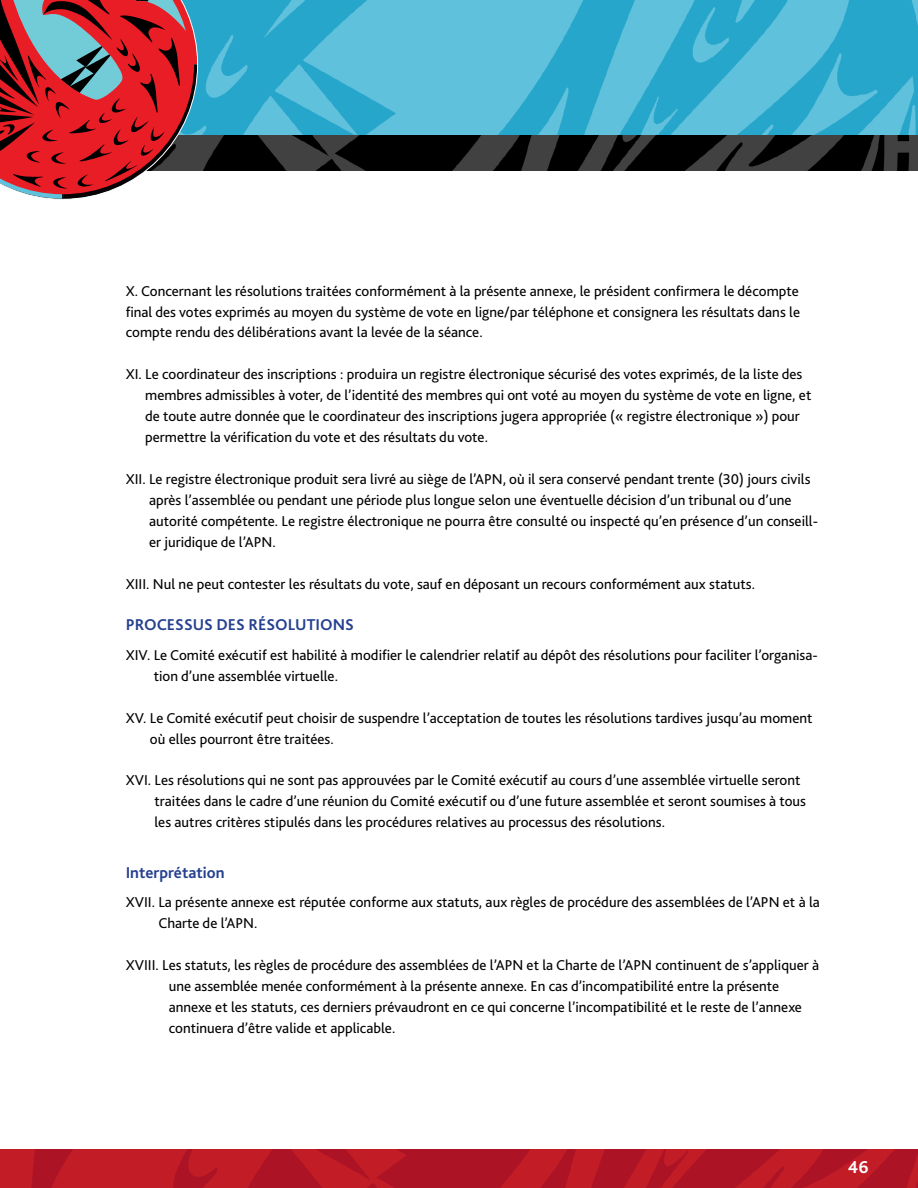
<style>
.page{position:relative;width:918px;height:1188px;background:#fff}
.page>*{position:absolute;margin:0;border:0;box-sizing:border-box;transform-origin:0 0}
.t1{font:700 18px "Bliss 2";color:#fff}
.Headers{font:700 16.5px "Bliss 2";color:#25408f}
.Body_Text{font:15px/20.9px "Bliss 2";color:#000}
</style>
<div class="page">
<img style="left:0;top:1149px;width:918px;height:39px">
<img style="left:198px;top:0;width:720px;height:135px">
<img style="left:198px;top:135px;width:720px;height:36px">
<svg style="left:0;top:0;width:198px;height:200px;background:#ae4148"></svg>
<p class="Body_Text" style="left:126px;top:280px;width:676px;text-align:justify">X. Concernant les résolutions traitées conformément à la présente annexe, le président confirmera le décompte final des votes exprimés au moyen du système de vote en ligne/par téléphone et consignera les résultats dans le compte rendu des délibérations avant la levée de la séance.</p>
<p class="Body_Text" style="left:145px;top:364px;width:668px;text-indent:-20px">XI. Le coordinateur des inscriptions : produira un registre électronique sécurisé des votes exprimés, de la liste des membres admissibles à voter, de l’identité des membres qui ont voté au moyen du système de vote en ligne, et de toute autre donnée que le coordinateur des inscriptions jugera appropriée (« registre électronique ») pour permettre la vérification du vote et des résultats du vote.</p>
<p class="Body_Text" style="left:149px;top:468px;width:671px;text-indent:-23px">XII. Le registre électronique produit sera livré au siège de l’APN, où il sera conservé pendant trente (30) jours civils après l’assemblée ou pendant une période plus longue selon une éventuelle décision d’un tribunal ou d’une autorité compétente. Le registre électronique ne pourra être consulté ou inspecté qu’en présence d’un conseill&shy;er juridique de l’APN.</p>
<p class="Body_Text" style="left:126px;top:573px;width:631px">XIII. Nul ne peut contester les résultats du vote, sauf en déposant un recours conformément aux statuts.</p>
<p class="Headers" style="left:126px;top:615px;width:230px">PROCESSUS DES RÉSOLUTIONS</p>
<p class="Body_Text" style="left:154px;top:644px;width:665px;text-indent:-28px">XIV. Le Comité exécutif est habilité à modifier le calendrier relatif au dépôt des résolutions pour faciliter l’organisa&shy;tion d’une assemblée virtuelle.</p>
<p class="Body_Text" style="left:150px;top:707px;width:664px;text-indent:-24px">XV. Le Comité exécutif peut choisir de suspendre l’acceptation de toutes les résolutions tardives jusqu’au moment où elles pourront être traitées.</p>
<p class="Body_Text" style="left:155px;top:770px;width:653px;text-indent:-29px">XVI. Les résolutions qui ne sont pas approuvées par le Comité exécutif au cours d’une assemblée virtuelle seront traitées dans le cadre d’une réunion du Comité exécutif ou d’une future assemblée et seront soumises à tous les autres critères stipulés dans les procédures relatives au processus des résolutions.</p>
<p class="Headers" style="left:126px;top:862px;width:100px">Interprétation</p>
<p class="Body_Text" style="left:158px;top:892px;width:663px;text-indent:-33px">XVII. La présente annexe est réputée conforme aux statuts, aux règles de procédure des assemblées de l’APN et à la<br>Charte de l’APN.</p>
<p class="Body_Text" style="left:169px;top:954px;width:652px;text-indent:-43px">XVIII. Les statuts, les règles de procédure des assemblées de l’APN et la Charte de l’APN continuent de s’appliquer à une assemblée menée conformément à la présente annexe. En cas d’incompatibilité entre la présente annexe et les statuts, ces derniers prévaudront en ce qui concerne l’incompatibilité et le reste de l’annexe continuera d’être valide et applicable.</p>
<p class="t1" style="left:848px;top:1156px;width:22px">46</p>
</div>
